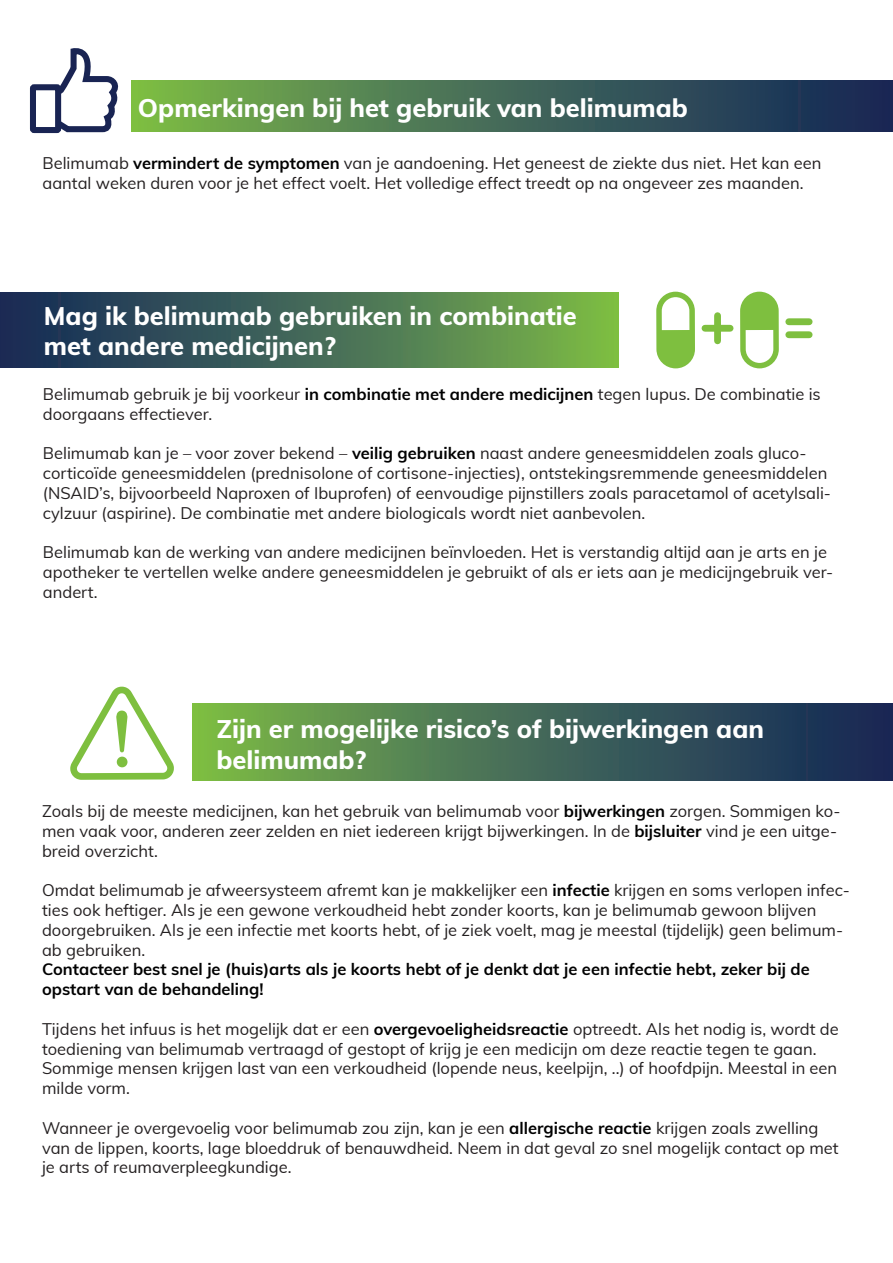
<style>
.page{position:relative;width:893px;height:1263px;background:#fff}
.page>*{position:absolute;margin:0;border:0;box-sizing:border-box;transform-origin:0 0}
.t1{font:800 25.5px "Muli";color:#fff}
.t2{font:16.5px/19.8px "Muli";color:#231f20}
.t3{font:700 16.5px/19.8px "Muli";color:#000001}
.s1{font-weight:700;color:#000001}
</style>
<div class="page">
<div style="left:192px;top:704px;width:701px;height:76px;background:linear-gradient(to right,#79b54d,#11215b)"></div>
<div style="left:0;top:293px;width:618px;height:74px;background:linear-gradient(to right,#13255d,#7ab64b)"></div>
<div style="left:132px;top:81px;width:761px;height:51px;background:linear-gradient(to right,#7ab64b,#10215c)"></div>
<div style="left:30px;top:84px;width:31px;height:49px;border:6px solid #192453"></div>
<svg style="left:50px;top:48px;width:69px;height:86px"></svg>
<div style="left:656px;top:292px;width:39px;height:76px;border:5px solid #7ebf3f;border-radius:17px"></div>
<svg style="left:656px;top:328px;width:39px;height:39px;background:#8ec757"></svg>
<div style="left:740px;top:292px;width:39px;height:76px;border:5px solid #7ebf3f;border-radius:17px"></div>
<svg style="left:740px;top:293px;width:39px;height:39px;background:#8ec757"></svg>
<div style="left:705px;top:325px;width:25px;height:7px;background:#7ebf3f"></div>
<div style="left:714px;top:316px;width:7px;height:25px;background:#7ebf3f"></div>
<div style="left:789px;top:318px;width:20px;height:7px;background:#7ebf3f"></div>
<div style="left:789px;top:331px;width:20px;height:7px;background:#7ebf3f"></div>
<svg style="left:70px;top:686px;width:104px;height:94px"></svg>
<div style="left:192px;top:703px;width:24px;height:78px;background:#7cbc41"></div>
<p class="t1" style="left:138px;top:89px;width:551px">Opmerkingen bij het gebruik van belimumab</p>
<p class="t2" style="left:43px;top:152px;width:780px">Belimumab <span class="s1">vermindert de symptomen</span> van je aandoening. Het geneest de ziekte dus niet. Het kan een aantal weken duren voor je het effect voelt. Het volledige effect treedt op na ongeveer zes maanden.</p>
<p class="t1" style="left:44px;top:297px;width:534px">Mag ik belimumab gebruiken in combinatie</p>
<p class="t1" style="left:44px;top:327px;width:293px">met andere medicijnen?</p>
<p class="t2" style="left:43px;top:383px;width:779px">Belimumab gebruik je bij voorkeur <span class="s1">in combinatie met andere medicijnen</span> tegen lupus. De combinatie is doorgaans effectiever.</p>
<p class="t2" style="left:43px;top:442px;width:790px">Belimumab kan je – voor zover bekend – <span class="s1">veilig gebruiken</span> naast andere geneesmiddelen zoals gluco&shy;corticoïde geneesmiddelen (prednisolone of cortisone-injecties), ontstekingsremmende geneesmiddelen (NSAID’s, bijvoorbeeld Naproxen of Ibuprofen) of eenvoudige pijnstillers zoals paracetamol of acetylsali&shy;cylzuur (aspirine). De combinatie met andere biologicals wordt niet aanbevolen.</p>
<p class="t2" style="left:43px;top:541px;width:792px">Belimumab kan de werking van andere medicijnen beïnvloeden. Het is verstandig altijd aan je arts en je apotheker te vertellen welke andere geneesmiddelen je gebruikt of als er iets aan je medicijngebruik ver&shy;andert.</p>
<p class="t1" style="left:216px;top:710px;width:549px">Zijn er mogelijke risico’s of bijwerkingen aan</p>
<p class="t1" style="left:216px;top:741px;width:151px">belimumab?</p>
<p class="t2" style="left:42px;top:800px;width:800px">Zoals bij de meeste medicijnen, kan het gebruik van belimumab voor <span class="s1">bijwerkingen</span> zorgen. Sommigen ko&shy;men vaak voor, anderen zeer zelden en niet iedereen krijgt bijwerkingen. In de <span class="s1">bijsluiter</span> vind je een uitge&shy;breid overzicht.</p>
<p class="t2" style="left:42px;top:880px;width:809px">Omdat belimumab je afweersysteem afremt kan je makkelijker een <span class="s1">infectie</span> krijgen en soms verlopen infec&shy;ties ook heftiger. Als je een gewone verkoudheid hebt zonder koorts, kan je belimumab gewoon blijven doorgebruiken. Als je een infectie met koorts hebt, of je ziek voelt, mag je meestal (tijdelijk) geen belimum&shy;ab gebruiken.</p>
<p class="t3" style="left:42px;top:959px;width:769px">Contacteer best snel je (huis)arts als je koorts hebt of je denkt dat je een infectie hebt, zeker bij de opstart van de behandeling!</p>
<p class="t2" style="left:42px;top:1018px;width:798px">Tijdens het infuus is het mogelijk dat er een <span class="s1">overgevoeligheidsreactie</span> optreedt. Als het nodig is, wordt de toediening van belimumab vertraagd of gestopt of krijg je een medicijn om deze reactie tegen te gaan.</p>
<p class="t2" style="left:42px;top:1058px;width:797px">Sommige mensen krijgen last van een verkoudheid (lopende neus, keelpijn, ..) of hoofdpijn. Meestal in een milde vorm.</p>
<p class="t2" style="left:42px;top:1117px;width:798px">Wanneer je overgevoelig voor belimumab zou zijn, kan je een <span class="s1">allergische reactie</span> krijgen zoals zwelling van de lippen, koorts, lage bloeddruk of benauwdheid. Neem in dat geval zo snel mogelijk contact op met je arts of reumaverpleegkundige.</p>
</div>
